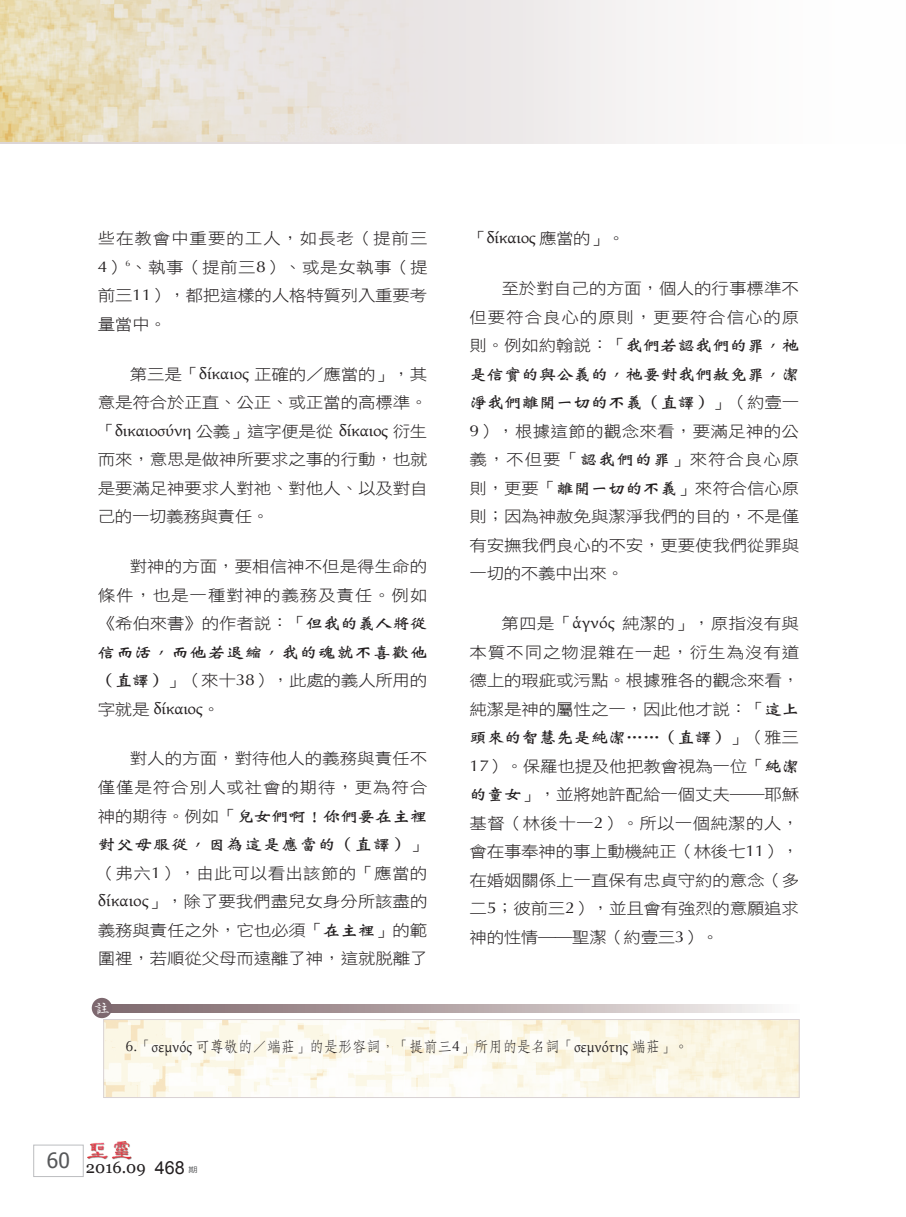
<style>
.page{position:relative;width:906px;height:1217px;background:#fff}
.page>*{position:absolute;margin:0;border:0;box-sizing:border-box;transform-origin:0 0}
.t1{font:16.5px "Georgia";color:#231f20}
.註{font:16.5px "DFWZ Ming W4 WIN BF";color:#fff}
.t2{font:15.75px/28.5px "DF Hei W3 WIN BF";letter-spacing:-.01em;color:#231f20;text-align:justify;scale:1.11 1}
.t3{font:15.75px "Gentium";letter-spacing:-.03em;color:#231f20;scale:1.11 1}
.備註{font:15px "DF Fang Song W4 WIN BF";color:#231f20;scale:.95 1}
.t4{font:7.5px "DF Hei W5 WIN BF";color:#57585a;scale:1.25 1}
.s1{font-family:"Optima"}
.s2{font-family:"Gentium"}
.s3{font-family:"DF Wei Bei W7 WIN BF"}
.s4{font-family:"DF Hei W3 WIN BF"}
.s5{font-family:"Arial";font-size:18px}
</style>
<div class="page">
<div style="left:33px;top:1144px;width:50px;height:32px;border:1px solid #bcbdc0"></div>
<img style="left:87px;top:1141px;width:44px;height:17px">
<div style="left:1px;top:0;width:904px;height:143px;background:linear-gradient(to bottom,#f7f6f6,#f7f6f6)"></div>
<img style="left:0;top:0;width:501px;height:142px">
<img style="left:105px;top:1020px;width:692px;height:75px">
<svg style="left:111px;top:1004px;width:661px;height:8px;background:#b6a8a9"></svg>
<div style="left:92px;top:997px;width:20px;height:20px;background:#7d686f;border-radius:50%"></div>
<p class="t2" style="left:98px;top:224px;width:299px">些在教會中重要的工人，如長老（提前三<span class="s1">4</span>）<sup>6</sup>、執事（提前三<span class="s1">8</span>）、或是女執事（提前三<span class="s1">11</span>），都把這樣的人格特質列入重要考量當中。</p>
<p class="t2" style="left:98px;top:359px;width:298px;text-indent:32px">第三是「<span class="s2">δίκαιος</span> 正確的／應當的」，其意是符合於正直、公正、或正當的高標準。「<span class="s2">δικαιοσύνη</span> 公義」這字便是從 <span class="s2">δίκαιος</span> 衍生而來，意思是做神所要求之事的行動，也就是要滿足神要求人對祂、對他人、以及對自己的一切義務與責任。</p>
<p class="t2" style="left:98px;top:552px;width:298px;text-indent:32px">對神的方面，要相信神不但是得生命的條件，也是一種對神的義務及責任。例如《希伯來書》的作者說：「<span class="s3">但我的義人將從信而活，而他若退縮，我的魂就不喜歡他（直譯）</span>」（來十<span class="s1">38</span>），此處的義人所用的字就是 <span class="s2">δίκαιος</span>。</p>
<p class="t2" style="left:98px;top:744px;width:299px;text-indent:32px">對人的方面，對待他人的義務與責任不僅僅是符合別人或社會的期待，更為符合神的期待。例如「<span class="s3">兒女們啊！你們要在主裡對父母服從，因為這是應當的（直譯）</span>」（弗六<span class="s1">1</span>），由此可以看出該節的「應當的<span class="s2">δίκαιος</span>」，除了要我們盡兒女身分所該盡的義務與責任之外，它也必須「<span class="s3">在主裡</span>」的範圍裡，若順從父母而遠離了神，這就脫離了</p>
<p class="註" style="left:94px;top:999px;width:18px">註</p>
<p class="t3" style="left:469px;top:227px;width:142px"><span class="s4">「</span>δίκαιος <span class="s4">應當的」。</span></p>
<p class="t2" style="left:469px;top:274px;width:298px;text-indent:32px">至於對自己的方面，個人的行事標準不但要符合良心的原則，更要符合信心的原則。例如約翰說：「<span class="s3">我們若認我們的罪，祂是信實的與公義的，祂要對我們赦免罪，潔淨我們離開一切的不義（直譯）</span>」（約壹一<span class="s1">9</span>），根據這節的觀念來看，要滿足神的公義，不但要「<span class="s3">認我們的罪</span>」來符合良心原則，更要「<span class="s3">離開一切的不義</span>」來符合信心原則；因為神赦免與潔淨我們的目的，不是僅有安撫我們良心的不安，更要使我們從罪與一切的不義中出來。</p>
<p class="t2" style="left:469px;top:609px;width:298px;text-indent:32px">第四是「<span class="s2">ἁγνός</span> 純潔的」，原指沒有與本質不同之物混雜在一起，衍生為沒有道德上的瑕疵或污點。根據雅各的觀念來看，純潔是神的屬性之一，因此他才說：「<span class="s3">這上頭來的智慧先是純潔……（直譯）</span>」（雅三<span class="s1">17</span>）。保羅也提及他把教會視為一位「<span class="s3">純潔的童女</span>」，並將她許配給一個丈夫──耶穌基督（林後十一<span class="s1">2</span>）。所以一個純潔的人，會在事奉神的事上動機純正（林後七<span class="s1">11</span>），在婚姻關係上一直保有忠貞守約的意念（多二<span class="s1">5</span>；彼前三<span class="s1">2</span>），並且會有強烈的意願追求神的性情──聖潔（約壹三<span class="s1">3</span>）。</p>
<p class="備註" style="left:125px;top:1039px;width:594px"><span class="s1">6.</span>「<span class="s2">σεμνός</span> 可尊敬的／端莊」的是形容詞，「提前三<span class="s1">4</span>」所用的是名詞「<span class="s2">σεμνότης</span> 端莊」。</p>
<p class="t1" style="left:47px;top:1156px;width:139px"><sup>60</sup> 2016.09 <span class="s5">468</span></p>
<p class="t4" style="left:188px;top:1165px;width:9px">期</p>
</div>
